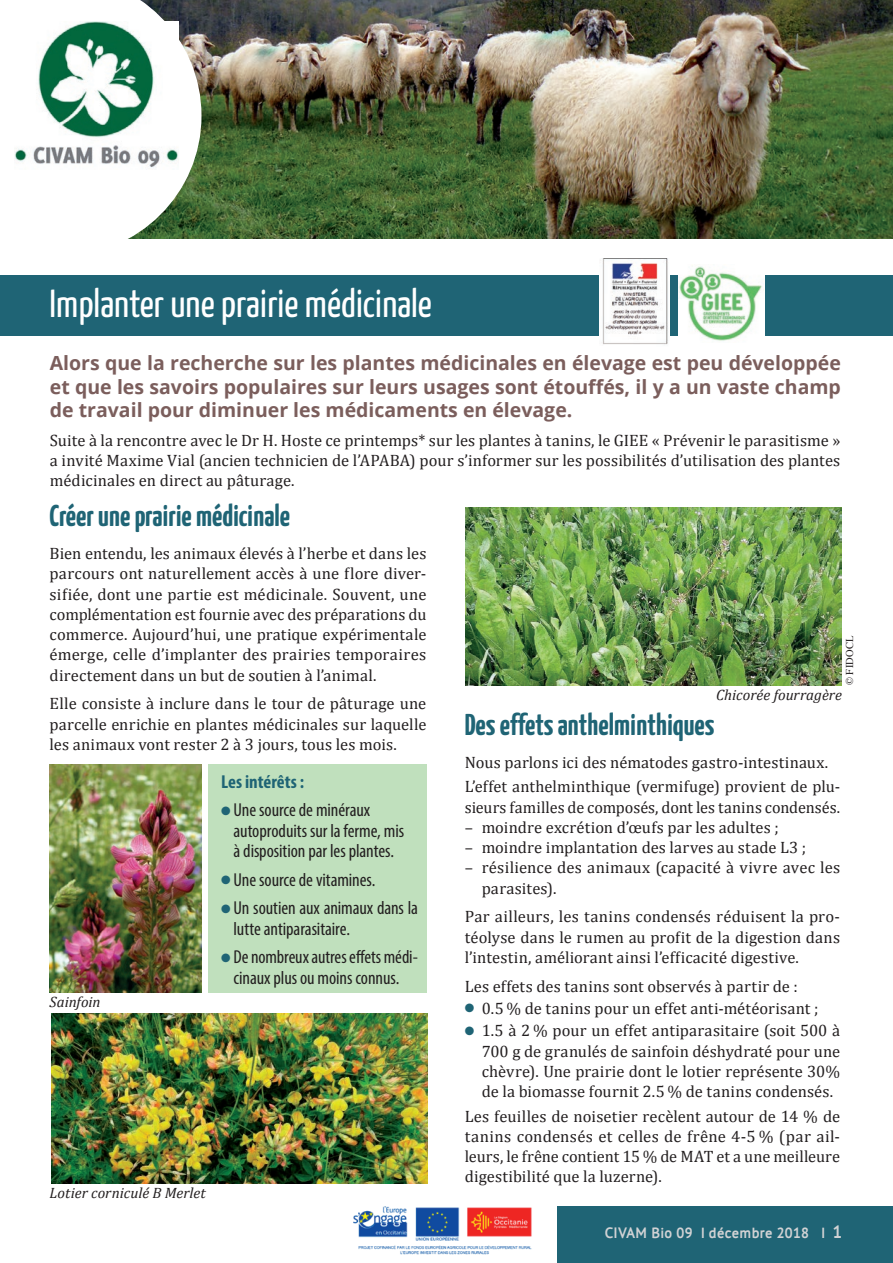
<style>
.page{position:relative;width:893px;height:1263px;background:#fff}
.page>*{position:absolute;margin:0;border:0;box-sizing:border-box;transform-origin:0 0}
.t1{font:39px "Yanone Kaffeesatz";color:#fff}
.t2{font:30px "Yanone Kaffeesatz Bold";color:#1f6475}
.t3{font:700 19.5px/23.4px "Open Sans";color:#7b5e5c;text-align:justify}
.t4{font:condensed 18.75px/20.2px "Myriad Pro";letter-spacing:-.005em;color:#231f20}
.t5{font:700 condensed 18.75px "Myriad Pro";color:#1f6475}
.t6{font:700 18px "Sheep Sans";color:#d1d2d4}
.t7{font:16.5px/20.2px "Cambria";letter-spacing:.005em;color:#231f20;text-align:justify}
.t8{font:italic 15px "Cambria";color:#231f20}
.t9{font:700 15px "Sheep Sans";letter-spacing:.01em;color:#d1d2d4}
.t10{font:10.5px "Times";letter-spacing:.02em;color:#231f20}
.s1{color:#1f6475}
</style>
<div class="page">
<div style="left:557px;top:1206px;width:336px;height:57px;background:#1f6475"></div>
<img style="left:201px;top:0;width:692px;height:238px">
<div style="left:0;top:275px;width:893px;height:60px;background:#1f6475"></div>
<img style="left:50px;top:764px;width:152px;height:229px">
<div style="left:208px;top:764px;width:218px;height:229px;background:#c0e0bd"></div>
<img style="left:600px;top:259px;width:69px;height:86px">
<img style="left:678px;top:265px;width:86px;height:76px">
<img style="left:51px;top:1014px;width:376px;height:170px">
<img style="left:466px;top:507px;width:376px;height:179px">
<svg style="left:14px;top:0;width:187px;height:239px"></svg>
<img style="left:15px;top:21px;width:163px;height:149px">
<img style="left:354px;top:1207px;width:178px;height:48px">
<h1 class="t1" style="left:50px;top:276px;width:384px">Implanter une prairie médicinale</h1>
<p class="t3" style="left:50px;top:351px;width:793px">Alors que la recherche sur les plantes médicinales en élevage est peu développée et que les savoirs populaires sur leurs usages sont étouffés, il y a un vaste champ de travail pour diminuer les médicaments en élevage.</p>
<p class="t7" style="left:50px;top:430px;width:792px">Suite à la rencontre avec le Dr H. Hoste ce printemps* sur les plantes à tanins, le GIEE « Prévenir le parasitisme » a invité Maxime Vial (ancien technicien de l’APABA) pour s’informer sur les possibilités d’utilisation des plantes médicinales en direct au pâturage.</p>
<h2 class="t2" style="left:50px;top:497px;width:242px">Créer une prairie médicinale</h2>
<p class="t7" style="left:50px;top:543px;width:378px">Bien entendu, les animaux élevés à l’herbe et dans les parcours ont naturellement accès à une flore diver&shy;sifiée, dont une partie est médicinale. Souvent, une complémentation est fournie avec des préparations du commerce. Aujourd’hui, une pratique expérimentale émerge, celle d’implanter des prairies temporaires directement dans un but de soutien à l’animal.</p>
<p class="t7" style="left:50px;top:694px;width:378px">Elle consiste à inclure dans le tour de pâturage une parcelle enrichie en plantes médicinales sur laquelle les animaux vont rester 2 à 3 jours, tous les mois.</p>
<p class="t8" style="left:50px;top:991px;width:52px">Sainfoin</p>
<p class="t5" style="left:221px;top:770px;width:85px">Les intérêts :</p>
<p class="t4" style="left:234px;top:800px;width:172px;text-indent:-12px"><span class="s1">●</span> Une source de minéraux autoproduits sur la ferme, mis à disposition par les plantes.</p>
<p class="t4" style="left:221px;top:869px;width:156px"><span class="s1">●</span> Une source de vitamines.</p>
<p class="t4" style="left:234px;top:898px;width:186px;text-indent:-12px"><span class="s1">●</span> Un soutien aux animaux dans la lutte antiparasitaire.</p>
<p class="t4" style="left:221px;top:947px;width:198px;text-align:center"><span class="s1">●</span> De nombreux autres effets médi&shy;cinaux plus ou moins connus.</p>
<p class="t8" style="left:50px;top:1182px;width:157px">Lotier corniculé B Merlet</p>
<p class="t10" style="left:840px;top:685px;width:51px;rotate:-90deg">© FIDOCL</p>
<p class="t8" style="left:716px;top:684px;width:127px">Chicorée fourragère</p>
<h2 class="t2" style="left:465px;top:706px;width:251px">Des effets anthelminthiques</h2>
<p class="t7" style="left:465px;top:750px;width:377px;line-height:24.5px">Nous parlons ici des nématodes gastro-intestinaux.<br>L’effet anthelminthique (vermifuge) provient de plu-</p>
<p class="t7" style="left:465px;top:797px;width:377px">sieurs familles de composés, dont les tanins condensés.</p>
<p class="t7" style="left:465px;top:817px;width:316px">– moindre excrétion d’œufs par les adultes ;</p>
<p class="t7" style="left:465px;top:837px;width:343px">– moindre implantation des larves au stade L3 ;</p>
<p class="t7" style="left:482px;top:857px;width:360px;text-indent:-17px">– résilience des animaux (capacité à vivre avec les parasites).</p>
<p class="t7" style="left:465px;top:906px;width:377px">Par ailleurs, les tanins condensés réduisent la pro&shy;téolyse dans le rumen au profit de la digestion dans l’intestin, améliorant ainsi l’efficacité digestive.</p>
<p class="t7" style="left:465px;top:976px;width:335px">Les effets des tanins sont observés à partir de :</p>
<p class="t7" style="left:465px;top:998px;width:355px"><span class="s1">●</span> 0.5 % de tanins pour un effet anti-météorisant ;</p>
<p class="t7" style="left:482px;top:1020px;width:360px;text-indent:-17px"><span class="s1">●</span> 1.5 à 2 % pour un effet antiparasitaire (soit 500 à 700 g de granulés de sainfoin déshydraté pour une chèvre). Une prairie dont le lotier représente 30% de la biomasse fournit 2.5 % de tanins condensés.</p>
<p class="t7" style="left:465px;top:1106px;width:377px">Les feuilles de noisetier recèlent autour de 14 % de tanins condensés et celles de frêne 4-5 % (par ail&shy;leurs, le frêne contient 15 % de MAT et a une meilleure digestibilité que la luzerne).</p>
<p class="t9" style="left:605px;top:1224px;width:206px">CIVAM Bio 09 décembre 2018</p>
<p class="t6" style="left:833px;top:1221px;width:11px">1</p>
</div>
